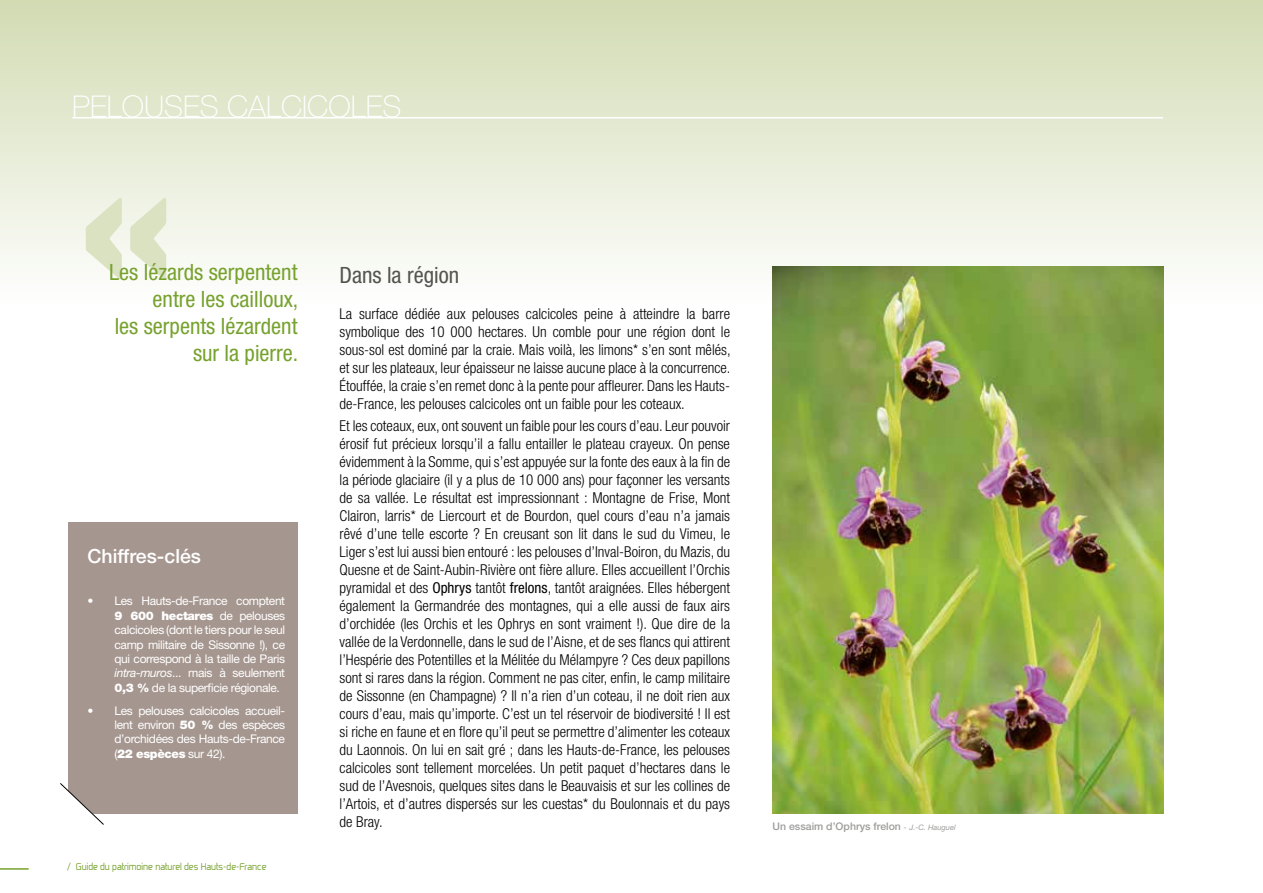
<style>
.page{position:relative;width:1263px;height:893px;background:#fff}
.page>*{position:absolute;margin:0;border:0;box-sizing:border-box;transform-origin:0 0}
.t1{font:300px "Poplar Std";color:#dae2c2}
.t2{font:100 30px "Helvetica Neue LT Std";color:#fff}
.t3{font:condensed 22.5px/27px "Helvetica Neue LT Std";color:#77a22e;text-align:right}
.t4{font:condensed 22.5px "Helvetica Neue LT Std";color:#4b4b4a}
.t5{font:500 19.5px "Helvetica Neue LT Std";color:#fff}
.t6{font:300 condensed 15px/18px "Helvetica Neue LT Std";color:#000;text-align:justify}
.t7{font:12px/14.4px "Helvetica Neue LT Std";letter-spacing:-.03em;color:#fff;text-align:justify}
.t8{font:500 10.5px "Helvetica Neue LT Std";color:#9d9d9c}
.t9{font:9px "Venacti";color:#77a22e}
.s1{font-weight:900}
.s2{font-style:italic}
.s3{font-weight:400}
.s4{font-weight:400;font-style:italic;font-size:7.5px}
</style>
<div class="page">
<hr style="left:0;top:868px;width:29px;height:2px;background:#77a22e">
<div style="left:0;top:0;width:1263px;height:304px;background:linear-gradient(to bottom,#d1dbb2,#fefefd)"></div>
<hr style="left:72px;top:117px;width:1091px;height:1px;background:#fff">
<div style="left:68px;top:522px;width:229px;height:292px;background:#a5968f"></div>
<svg style="left:60px;top:783px;width:44px;height:42px"></svg>
<img style="left:772px;top:266px;width:391px;height:548px">
<h2 class="t2" style="left:72px;top:89px;width:331px">PELOUSES CALCICOLES</h2>
<h1 class="t1" style="left:81px;top:75px;width:91px">«</h1>
<h3 class="t3" style="left:109px;top:259px;width:191px">Les lézards serpentent entre les cailloux,<br>les serpents lézardent sur la pierre.</h3>
<h3 class="t5" style="left:88px;top:545px;width:115px">Chiffres-clés</h3>
<p class="t7" style="left:115px;top:594px;width:172px;text-indent:-27px">• Les Hauts-de-France comptent <span class="s1">9 600 hectares</span> de pelouses calcicoles (dont le tiers pour le seul camp militaire de Sissonne !), ce qui correspond à la taille de Paris <span class="s2">intra-muros</span>... mais à seulement <span class="s1">0,3 %</span> de la superficie régionale.</p>
<p class="t7" style="left:115px;top:703px;width:172px;text-indent:-27px">• Les pelouses calcicoles accueil&shy;lent environ <span class="s1">50 %</span> des espèces d’orchidées des Hauts-de-France (<span class="s1">22 espèces</span> sur 42).</p>
<p class="t9" style="left:67px;top:860px;width:201px">/ Guide du patrimoine naturel des Hauts-de-France</p>
<h3 class="t4" style="left:340px;top:262px;width:121px">Dans la région</h3>
<p class="t6" style="left:340px;top:304px;width:392px">La surface dédiée aux pelouses calcicoles peine à atteindre la barre symbolique des 10 000 hectares. Un comble pour une région dont le sous-sol est dominé par la craie. Mais voilà, les limons* s’en sont mêlés, et sur les plateaux, leur épaisseur ne laisse aucune place à la concurrence.<br>Étouffée, la craie s’en remet donc à la pente pour affleurer. Dans les Hauts&shy;de-France, les pelouses calcicoles ont un faible pour les coteaux.</p>
<p class="t6" style="left:340px;top:416px;width:392px">Et les coteaux, eux, ont souvent un faible pour les cours d’eau. Leur pouvoir érosif fut précieux lorsqu’il a fallu entailler le plateau crayeux. On pense évidemment à la Somme, qui s’est appuyée sur la fonte des eaux à la fin de la période glaciaire (il y a plus de 10 000 ans) pour façonner les versants de sa vallée. Le résultat est impressionnant : Montagne de Frise, Mont Clairon, larris* de Liercourt et de Bourdon, quel cours d’eau n’a jamais rêvé d’une telle escorte ? En creusant son lit dans le sud du Vimeu, le Liger s’est lui aussi bien entouré : les pelouses d’Inval-Boiron, du Mazis, du Quesne et de Saint-Aubin-Rivière ont fière allure. Elles accueillent l’Orchis pyramidal et des <span class="s3">Ophrys</span> tantôt <span class="s3">frelons</span>, tantôt araignées. Elles hébergent également la Germandrée des montagnes, qui a elle aussi de faux airs d’orchidée (les Orchis et les Ophrys en sont vraiment !). Que dire de la vallée de la Verdonnelle, dans le sud de l’Aisne, et de ses flancs qui attirent l’Hespérie des Potentilles et la Mélitée du Mélampyre ? Ces deux papillons sont si rares dans la région. Comment ne pas citer, enfin, le camp militaire de Sissonne (en Champagne) ? Il n’a rien d’un coteau, il ne doit rien aux cours d’eau, mais qu’importe. C’est un tel réservoir de biodiversité ! Il est si riche en faune et en flore qu’il peut se permettre d’alimenter les coteaux du Laonnois. On lui en sait gré ; dans les Hauts-de-France, les pelouses calcicoles sont tellement morcelées. Un petit paquet d’hectares dans le sud de l’Avesnois, quelques sites dans le Beauvaisis et sur les collines de l’Artois, et d’autres dispersés sur les cuestas* du Boulonnais et du pays de Bray.</p>
<p class="t8" style="left:772px;top:820px;width:185px">Un essaim d’Ophrys frelon <span class="s4">- J.-C. Hauguel</span></p>
</div>
